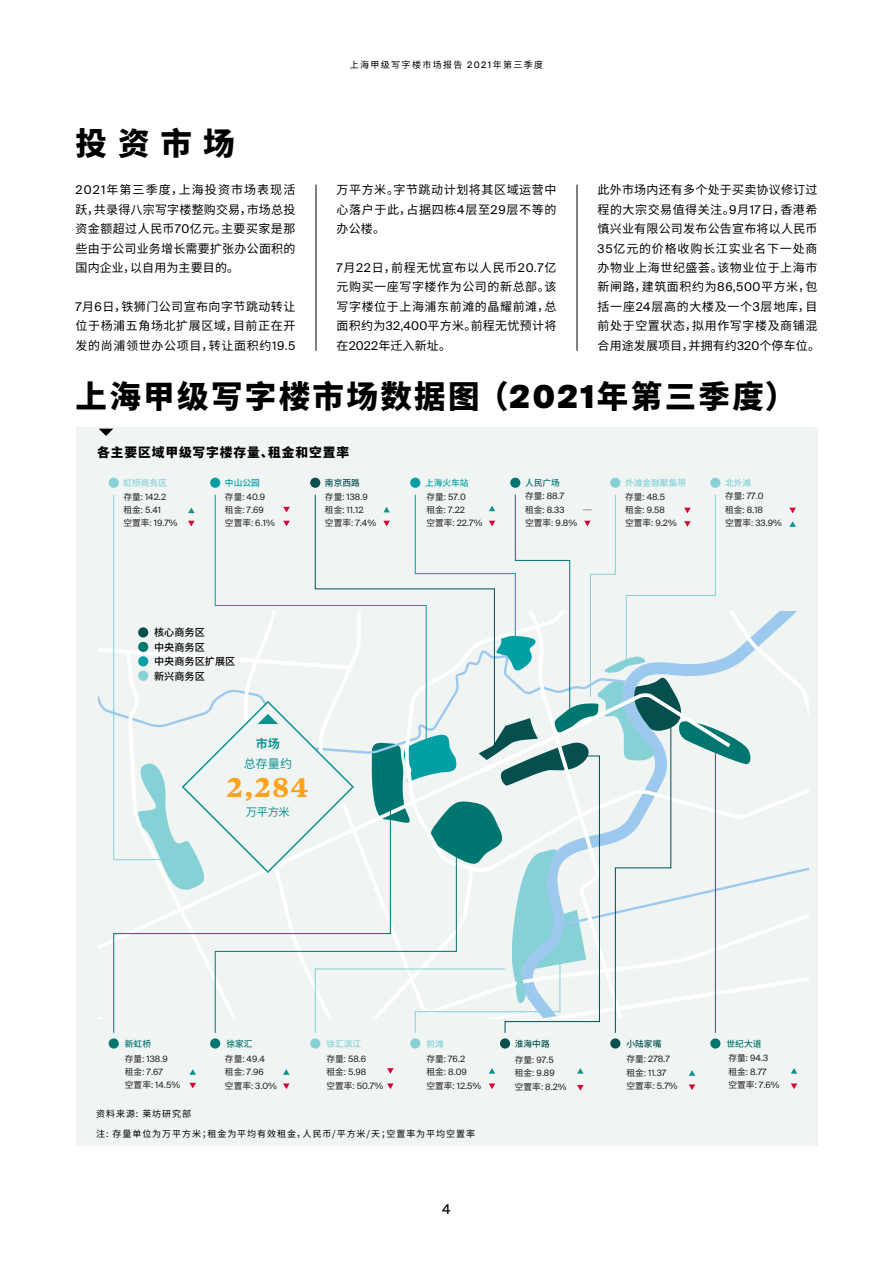
<style>
.page{position:relative;width:893px;height:1263px;background:#fff}
.page>*{position:absolute;margin:0;border:0;box-sizing:border-box;transform-origin:0 0}
.t1{font:900 31.5px "Noto Sans CJ Ksc";letter-spacing:.075em;color:#000}
.t2{font:700 27px "Tiempos Text";color:#ffa31c}
.t3{font:13.5px "Suisse Intl";color:#000}
.t4{font:900 12.75px "Noto Sans CJ Ksc";letter-spacing:.07em;color:#000}
.t5{font:12px/19.5px "Noto Sans CJ Ksc";letter-spacing:.05em;color:#000;text-align:justify}
.t6{font:12px "Noto Sans CJ Ksc";color:#0e9390}
.t7{font:700 12px "Noto Sans CJ Ksc";color:#0e9390}
.t8{font:11.25px "Noto Sans CJ Ksc";color:#0e9390}
.t9{font:500 10.2px/14.5px "Noto Sans CJ Ksc";color:#000}
.t10{font:9px/19.5px "Noto Sans CJ Ksc";letter-spacing:.105em;color:#000}
.t11{font:9px "Noto Sans CJ Ksc";letter-spacing:.15em;color:#000}
.t12{font:8.7px/13.4px "Suisse Intl";color:#231f20}
.t13{font:500 8.7px "Noto Sans CJ Ksc";color:#85d1d6}
.t14{font:500 8.7px "Noto Sans CJ Ksc";color:#007671}
.t15{font:500 8.7px "Noto Sans CJ Ksc";color:#054f4f}
.t16{font:500 8.7px "Noto Sans CJ Ksc";color:#009fa6}
.s1{font-family:"Suisse Intl"}
.s2{font-family:"Noto Sans CJ Ksc"}
</style>
<div class="page">
<hr style="left:316px;top:185px;width:1px;height:166px;background:#000">
<hr style="left:577px;top:185px;width:1px;height:166px;background:#000">
<div style="left:76px;top:427px;width:741px;height:719px;background:#f0f4f3"></div>
<svg style="left:99px;top:429px;width:14px;height:7px"></svg>
<div style="left:610px;top:478px;width:10px;height:10px;background:#85d1d6;border-radius:50%"></div>
<div style="left:510px;top:478px;width:10px;height:10px;background:#007671;border-radius:50%"></div>
<div style="left:410px;top:478px;width:10px;height:10px;background:#009fa6;border-radius:50%"></div>
<div style="left:310px;top:478px;width:10px;height:10px;background:#054f4f;border-radius:50%"></div>
<div style="left:109px;top:478px;width:10px;height:10px;background:#85d1d6;border-radius:50%"></div>
<div style="left:210px;top:478px;width:10px;height:10px;background:#009fa6;border-radius:50%"></div>
<div style="left:710px;top:478px;width:10px;height:10px;background:#85d1d6;border-radius:50%"></div>
<div style="left:610px;top:1038px;width:10px;height:10px;background:#054f4f;border-radius:50%"></div>
<div style="left:500px;top:1038px;width:10px;height:10px;background:#054f4f;border-radius:50%"></div>
<div style="left:410px;top:1038px;width:10px;height:10px;background:#85d1d6;border-radius:50%"></div>
<div style="left:310px;top:1038px;width:10px;height:10px;background:#85d1d6;border-radius:50%"></div>
<div style="left:109px;top:1038px;width:10px;height:10px;background:#007671;border-radius:50%"></div>
<div style="left:210px;top:1038px;width:10px;height:10px;background:#007671;border-radius:50%"></div>
<div style="left:710px;top:1038px;width:10px;height:10px;background:#007671;border-radius:50%"></div>
<svg style="left:190px;top:1083px;width:6px;height:5px"></svg>
<svg style="left:283px;top:1083px;width:7px;height:6px"></svg>
<svg style="left:577px;top:1085px;width:7px;height:5px"></svg>
<svg style="left:190px;top:1069px;width:6px;height:6px"></svg>
<svg style="left:283px;top:1069px;width:7px;height:6px"></svg>
<svg style="left:387px;top:1068px;width:7px;height:6px"></svg>
<svg style="left:387px;top:1083px;width:7px;height:6px"></svg>
<svg style="left:791px;top:1068px;width:6px;height:6px"></svg>
<svg style="left:689px;top:1070px;width:6px;height:6px"></svg>
<svg style="left:689px;top:1084px;width:6px;height:6px"></svg>
<svg style="left:791px;top:1083px;width:6px;height:6px"></svg>
<svg style="left:489px;top:1068px;width:6px;height:6px"></svg>
<svg style="left:577px;top:1068px;width:7px;height:6px"></svg>
<svg style="left:489px;top:1083px;width:6px;height:6px"></svg>
<svg style="left:99px;top:494px;width:709px;height:539px"></svg>
<h1 class="t1" style="left:76px;top:126px;width:161px">投资市场</h1>
<p class="t11" style="left:350px;top:60px;width:195px">上海甲级写字楼市场报告 <span class="s1">2021</span>年第三季度</p>
<p class="t5" style="left:76px;top:180px;width:221px"><span class="s1">2021</span>年第三季度，上海投资市场表现活跃，共录得八宗写字楼整购交易，市场总投资金额超过人民币<span class="s1">70</span>亿元。主要买家是那些由于公司业务增长需要扩张办公面积的国内企业，以自用为主要目的。</p>
<p class="t5" style="left:76px;top:297px;width:221px"><span class="s1">7</span>月<span class="s1">6</span>日，铁狮门公司宣布向字节跳动转让位于杨浦五角场北扩展区域，目前正在开发的尚浦领世办公项目，转让面积约<span class="s1">19.5</span></p>
<p class="t5" style="left:598px;top:180px;width:224px;text-align:left">此外市场内还有多个处于买卖协议修订过程的大宗交易值得关注。<span class="s1">9</span>月<span class="s1">17</span>日，香港希慎兴业有限公司发布公告宣布将以人民币<br><span class="s1">35</span>亿元的价格收购长江实业名下一处商办物业上海世纪盛荟。该物业位于上海市新闸路，建筑面积约为<span class="s1">86,500</span>平方米，包括一座<span class="s1">24</span>层高的大楼及一个<span class="s1">3</span>层地库，目前处于空置状态，拟用作写字楼及商铺混合用途发展项目，并拥有约<span class="s1">320</span>个停车位。</p>
<h1 class="t1" style="left:76px;top:379px;width:722px">上海甲级写字楼市场数据图 （<span class="s1">2021</span>年第三季度）</h1>
<p class="t5" style="left:337px;top:180px;width:221px">万平方米。字节跳动计划将其区域运营中心落户于此，占据四栋<span class="s1">4</span>层至<span class="s1">29</span>层不等的办公楼。</p>
<p class="t5" style="left:337px;top:258px;width:221px"><span class="s1">7</span>月<span class="s1">22</span>日，前程无忧宣布以人民币<span class="s1">20.7</span>亿元购买一座写字楼作为公司的新总部。该写字楼位于上海浦东前滩的晶耀前滩，总面积约为<span class="s1">32,400</span>平方米。前程无忧预计将在<span class="s1">2022</span>年迁入新址。</p>
<p class="t4" style="left:97px;top:445px;width:253px">各主要区域甲级写字楼存量、租金和空置率</p>
<p class="t13" style="left:123px;top:478px;width:45px">虹桥商务区</p>
<p class="t16" style="left:425px;top:478px;width:45px">上海火车站</p>
<p class="t14" style="left:525px;top:478px;width:36px">人民广场</p>
<p class="t13" style="left:625px;top:478px;width:63px">外滩金融聚集带</p>
<p class="t12" style="left:123px;top:490px;width:56px"><span class="s2">存量</span>: 142.2<br><span class="s2">租金</span>: 5.41<br><span class="s2">空置率</span>: 19.7%</p>
<p class="t16" style="left:225px;top:478px;width:36px">中山公园</p>
<p class="t15" style="left:325px;top:478px;width:36px">南京西路</p>
<p class="t13" style="left:725px;top:478px;width:28px">北外滩</p>
<p class="t12" style="left:525px;top:490px;width:53px"><span class="s2">存量</span>: 88.7<br><span class="s2">租金</span>: 8.33<br><span class="s2">空置率</span>: 9.8%</p>
<p class="t12" style="left:625px;top:490px;width:53px"><span class="s2">存量</span>: 48.5<br><span class="s2">租金</span>: 9.58<br><span class="s2">空置率</span>: 9.2%</p>
<p class="t12" style="left:725px;top:489px;width:58px"><span class="s2">存量</span>: 77.0<br><span class="s2">租金</span>: 8.18<br><span class="s2">空置率</span>: 33.9%</p>
<p class="t12" style="left:225px;top:490px;width:51px"><span class="s2">存量</span>: 40.9<span class="s2">租金</span>: 7.69<span class="s2">空置率</span>: 6.1%</p>
<p class="t12" style="left:325px;top:490px;width:53px"><span class="s2">存量</span>: 138.9<span class="s2">租金</span>: 11.12<br><span class="s2">空置率</span>: 7.4%</p>
<p class="t12" style="left:426px;top:490px;width:57px"><span class="s2">存量</span>: 57.0<br><span class="s2">租金</span>: 7.22<br><span class="s2">空置率</span>: 22.7%</p>
<p class="t9" style="left:154px;top:625px;width:83px">核心商务区<br>中央商务区<br>中央商务区扩展区新兴商务区</p>
<p class="t7" style="left:256px;top:737px;width:26px">市场</p>
<p class="t6" style="left:244px;top:756px;width:50px">总存量约</p>
<h2 class="t2" style="left:227px;top:768px;width:83px">2,284</h2>
<p class="t8" style="left:246px;top:806px;width:45px">万平方米</p>
<p class="t15" style="left:515px;top:1038px;width:36px">淮海中路</p>
<p class="t14" style="left:125px;top:1038px;width:28px">新虹桥</p>
<p class="t14" style="left:226px;top:1038px;width:28px">徐家汇</p>
<p class="t13" style="left:326px;top:1038px;width:36px">徐汇滨江</p>
<p class="t13" style="left:426px;top:1038px;width:19px">前滩</p>
<p class="t15" style="left:626px;top:1038px;width:36px">小陆家嘴</p>
<p class="t14" style="left:727px;top:1038px;width:36px">世纪大道</p>
<p class="t12" style="left:515px;top:1053px;width:53px"><span class="s2">存量</span>: 97.5<br><span class="s2">租金</span>: 9.89<br><span class="s2">空置率</span>: 8.2%</p>
<p class="t12" style="left:626px;top:1053px;width:52px"><span class="s2">存量</span>: 278.7<span class="s2">租金</span>: 11.37<br><span class="s2">空置率</span>: 5.7%</p>
<p class="t12" style="left:728px;top:1052px;width:53px"><span class="s2">存量</span>: 94.3<br><span class="s2">租金</span>: 8.77<br><span class="s2">空置率</span>: 7.6%</p>
<p class="t12" style="left:125px;top:1052px;width:57px"><span class="s2">存量</span>: 138.9<br><span class="s2">租金</span>: 7.67<br><span class="s2">空置率</span>: 14.5%</p>
<p class="t12" style="left:225px;top:1052px;width:54px"><span class="s2">存量</span>: 49.4<br><span class="s2">租金</span>: 7.96<br><span class="s2">空置率</span>: 3.0%</p>
<p class="t12" style="left:326px;top:1052px;width:58px"><span class="s2">存量</span>: 58.6<br><span class="s2">租金</span>: 5.98<br><span class="s2">空置率</span>: 50.7%</p>
<p class="t12" style="left:426px;top:1052px;width:56px"><span class="s2">存量</span>: 76.2<br><span class="s2">租金</span>: 8.09<br><span class="s2">空置率</span>: 12.5%</p>
<p class="t10" style="left:96px;top:1104px;width:380px">资料来源: 莱坊研究部<br>注: 存量单位为万平方米；租金为平均有效租金，人民币/平方米/天；空置率为平均空置率</p>
<p class="t3" style="left:442px;top:1202px;width:10px">4</p>
</div>
